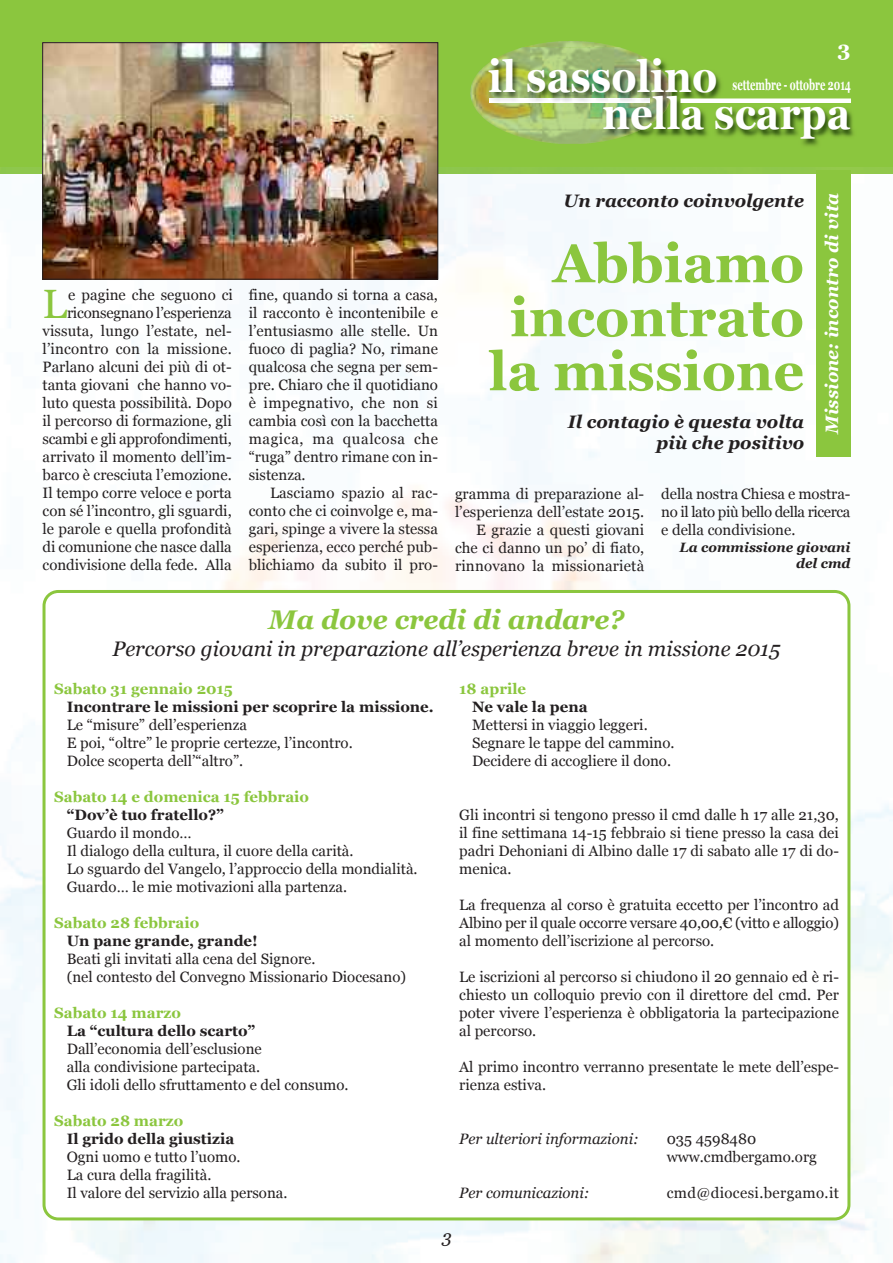
<style>
.page{position:relative;width:893px;height:1263px;background:#fff}
.page>*{position:absolute;margin:0;border:0;box-sizing:border-box;transform-origin:0 0}
.t1{font:700 54px/54px "Georgia";color:#8bc63e;text-align:right}
.t2{font:700 44.4px/37px "Georgia";color:#fff;scale:.9 1}
.t3{font:40.95px "Georgia";color:#8bc63e}
.t4{font:italic 700 27px "Georgia";color:#8bc63e}
.t5{font:italic 21px "Georgia";color:#231f20}
.t6{font:700 21px "Georgia";color:#fff}
.t7{font:italic 700 18px/21.6px "Georgia";color:#231f20;text-align:right}
.t8{font:italic 700 18px "Georgia";color:#fff}
.t9{font:italic 18px "Georgia";color:#231f20}
.t10{font:700 15.15px "Georgia";color:#fff;scale:.62 1}
.t11{font:15px/18px "Georgia";color:#231f20}
.t12{font:700 15px "Georgia";color:#231f20}
.t13{font:700 15px "Georgia";color:#8bc63e}
.t14{font:italic 15px "Georgia";color:#231f20}
.t15{font:15px "Georgia";letter-spacing:.025em;color:#231f20}
.t16{font:italic 700 13.5px/16.2px "Georgia";color:#231f20;text-align:right}
</style>
<div class="page">
<div style="left:0;top:0;width:893px;height:173px;background:#8bc63e"></div>
<img style="left:526px;top:41px;width:90px;height:6px">
<img style="left:470px;top:63px;width:19px;height:59px">
<img style="left:489px;top:47px;width:183px;height:97px">
<img style="left:0;top:167px;width:893px;height:1096px">
<div style="left:680px;top:98px;width:171px;height:5px;background:#fff"></div>
<div style="left:816px;top:170px;width:34px;height:286px;background:#8bc63e"></div>
<svg style="left:43px;top:590px;width:807px;height:630px"></svg>
<img style="left:45px;top:45px;width:391px;height:232px">
<div style="left:43px;top:43px;width:395px;height:236px;border:1px solid #231f20"></div>
<h3 class="t6" style="left:837px;top:36px;width:15px">3</h3>
<h2 class="t2" style="left:603px;top:58px;width:277px;text-indent:-114px">il sassolino<br>nella scarpa</h2>
<p class="t10" style="left:732px;top:76px;width:193px">settembre - ottobre 2014</p>
<p class="t8" style="left:821px;top:434px;width:243px;rotate:-90deg">Missione: incontro di vita</p>
<p class="t7" style="left:563px;top:190px;width:242px">Un racconto coinvolgente</p>
<h1 class="t1" style="left:489px;top:236px;width:317px">Abbiamo incontrato la missione</h1>
<p class="t7" style="left:568px;top:411px;width:238px">Il contagio è questa volta più che positivo</p>
<p class="t11" style="left:43px;top:285px;width:192px;text-align:right">e pagine che seguono ci riconsegnano l’esperienza vissuta, lungo l’estate, nel&shy;l’incontro con la missione.<br>Parlano alcuni dei più di ot&shy;tanta giovani che hanno vo&shy;luto questa possibilità. Dopo il percorso di formazione, gli scambi e gli approfondimenti, arrivato il momento dell’im&shy;barco è cresciuta l’emozione.<br>Il tempo corre veloce e porta con sé l’incontro, gli sguardi, le parole e quella profondità di comunione che nasce dalla condivisione della fede. Alla</p>
<p class="t11" style="left:249px;top:285px;width:191px;text-align:justify">fine, quando si torna a casa, il racconto è incontenibile e l’entusiasmo alle stelle. Un fuoco di paglia? No, rimane qualcosa che segna per sem&shy;pre. Chiaro che il quotidiano è impegnativo, che non si cambia così con la bacchetta magica, ma qualcosa che “ruga” dentro rimane con in&shy;sistenza.</p>
<h3 class="t3" style="left:43px;top:280px;width:26px">L</h3>
<p class="t11" style="left:249px;top:483px;width:191px;text-align:justify;text-indent:21px">Lasciamo spazio al rac&shy;conto che ci coinvolge e, ma&shy;gari, spinge a vivere la stessa esperienza, ecco perché pub&shy;blichiamo da subito il pro-</p>
<p class="t11" style="left:455px;top:484px;width:191px;text-align:right">gramma di preparazione al&shy;l’esperienza dell’estate 2015.<br>E grazie a questi giovani che ci danno un po’ di fiato, rinnovano la missionarietà</p>
<p class="t11" style="left:661px;top:484px;width:191px;text-align:justify">della nostra Chiesa e mostra&shy;no il lato più bello della ricerca e della condivisione.</p>
<p class="t16" style="left:680px;top:539px;width:172px">La commissione giovani del cmd</p>
<h3 class="t4" style="left:269px;top:604px;width:357px">Ma dove credi di andare?</h3>
<h3 class="t5" style="left:113px;top:637px;width:669px">Percorso giovani in preparazione all’esperienza breve in missione 2015</h3>
<p class="t13" style="left:54px;top:681px;width:180px">Sabato 31 gennaio 2015</p>
<p class="t12" style="left:67px;top:699px;width:368px">Incontrare le missioni per scoprire la missione.</p>
<p class="t11" style="left:67px;top:716px;width:287px">Le “misure” dell’esperienza<br>E poi, “oltre” le proprie certezze, l’incontro.<br>Dolce scoperta dell’“altro”.</p>
<p class="t13" style="left:54px;top:789px;width:257px">Sabato 14 e domenica 15 febbraio</p>
<p class="t12" style="left:67px;top:807px;width:159px">“Dov’è tuo fratello?”</p>
<p class="t11" style="left:67px;top:824px;width:352px">Guardo il mondo…<br>Il dialogo della cultura, il cuore della carità.<br>Lo sguardo del Vangelo, l’approccio della mondialità.<br>Guardo… le mie motivazioni alla partenza.</p>
<p class="t13" style="left:54px;top:915px;width:147px">Sabato 28 febbraio</p>
<p class="t12" style="left:67px;top:933px;width:193px">Un pane grande, grande!</p>
<p class="t11" style="left:67px;top:950px;width:341px">Beati gli invitati alla cena del Signore.<br>(nel contesto del Convegno Missionario Diocesano)</p>
<p class="t13" style="left:54px;top:1005px;width:128px">Sabato 14 marzo</p>
<p class="t12" style="left:67px;top:1023px;width:190px">La “cultura dello scarto”</p>
<p class="t11" style="left:67px;top:1040px;width:283px">Dall’economia dell’esclusione<br>alla condivisione partecipata.<br>Gli idoli dello sfruttamento e del consumo.</p>
<p class="t13" style="left:54px;top:1113px;width:131px">Sabato 28 marzo</p>
<p class="t12" style="left:67px;top:1131px;width:169px">Il grido della giustizia</p>
<p class="t11" style="left:67px;top:1148px;width:222px">Ogni uomo e tutto l’uomo.<br>La cura della fragilità.<br>Il valore del servizio alla persona.</p>
<p class="t13" style="left:459px;top:681px;width:68px">18 aprile</p>
<p class="t12" style="left:472px;top:699px;width:117px">Ne vale la pena</p>
<p class="t11" style="left:472px;top:716px;width:204px">Mettersi in viaggio leggeri.<br>Segnare le tappe del cammino.<br>Decidere di accogliere il dono.</p>
<p class="t11" style="left:459px;top:806px;width:381px;text-align:justify">Gli incontri si tengono presso il cmd dalle h 17 alle 21,30, il fine settimana 14-15 febbraio si tiene presso la casa dei padri Dehoniani di Albino dalle 17 di sabato alle 17 di do&shy;menica.</p>
<p class="t11" style="left:459px;top:896px;width:381px;text-align:justify">La frequenza al corso è gratuita eccetto per l’incontro ad Albino per il quale occorre versare 40,00,€ (vitto e alloggio) al momento dell’iscrizione al percorso.</p>
<p class="t11" style="left:459px;top:968px;width:381px;text-align:justify">Le iscrizioni al percorso si chiudono il 20 gennaio ed è ri&shy;chiesto un colloquio previo con il direttore del cmd. Per poter vivere l’esperienza è obbligatoria la partecipazione al percorso.</p>
<p class="t11" style="left:459px;top:1058px;width:381px">Al primo incontro verranno presentate le mete dell’espe&shy;rienza estiva.</p>
<p class="t14" style="left:459px;top:1131px;width:181px">Per ulteriori informazioni:</p>
<p class="t11" style="left:667px;top:1130px;width:152px">035 4598480 www.cmdbergamo.org</p>
<p class="t14" style="left:459px;top:1185px;width:132px">Per comunicazioni:</p>
<p class="t15" style="left:667px;top:1185px;width:174px">cmd@diocesi.bergamo.it</p>
<p class="t9" style="left:442px;top:1226px;width:11px">3</p>
</div>
